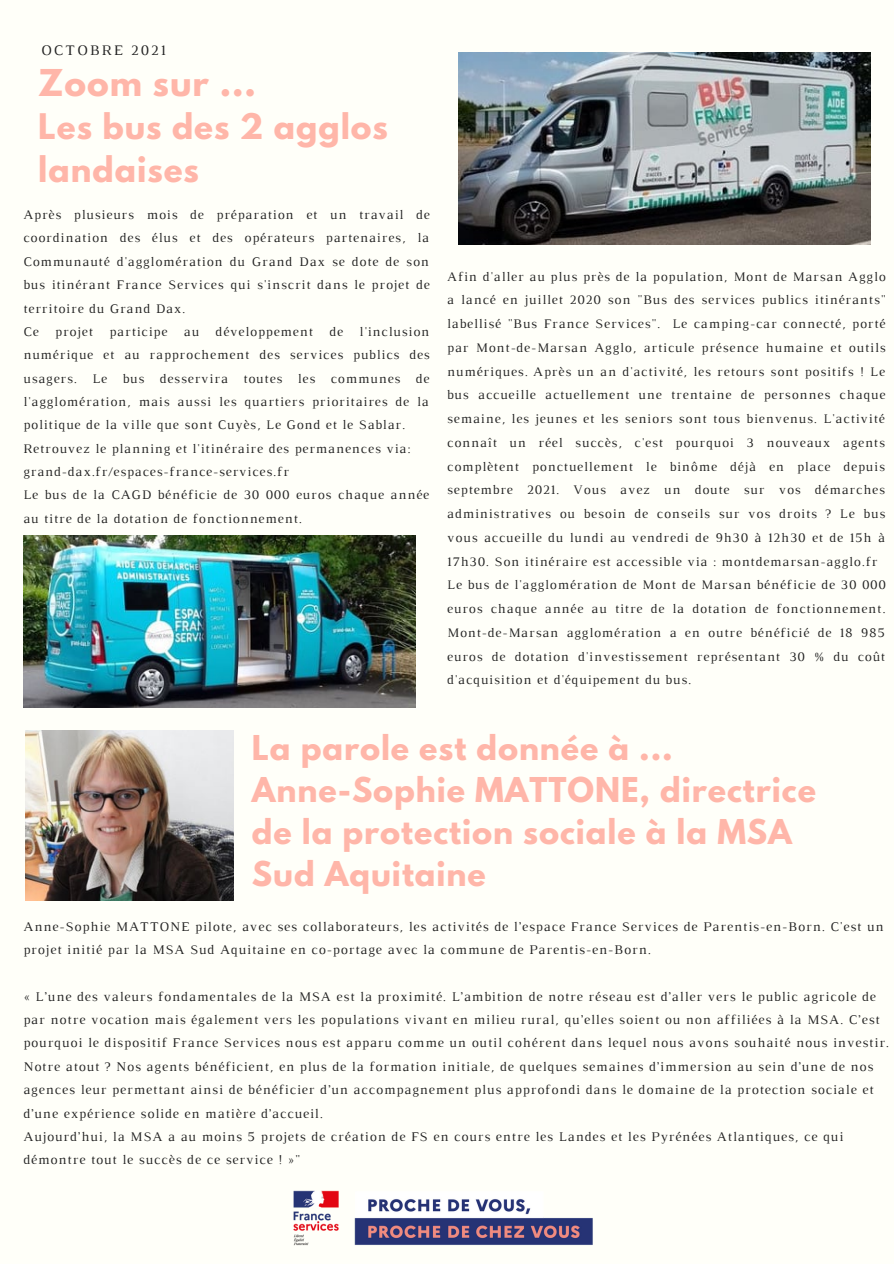
<style>
.page{position:relative;width:894px;height:1264px;background:#fff}
.page>*{position:absolute;margin:0;border:0;box-sizing:border-box;transform-origin:0 0}
.t1{font:700 32.7px "League Spartan";letter-spacing:.03em;color:#ffb6a9}
.t2{font:700 31.2px/42.8px "League Spartan";letter-spacing:.03em;color:#ffb6a9}
.t3{font:700 30.3px/42px "League Spartan";letter-spacing:.03em;color:#ffb6a9}
.t4{font:14.85px "Luthier";letter-spacing:.14em;color:#222}
.t5{font:13.5px/23.4px "Luthier";letter-spacing:.07em;color:#222}
.t6{font:13.35px/23.7px "Luthier";letter-spacing:.07em;color:#222;text-align:justify}
</style>
<div class="page">
<div style="left:0;top:0;width:893px;height:1263px;background:#fffff9"></div>
<img style="left:293px;top:1190px;width:300px;height:56px">
<img style="left:25px;top:730px;width:208px;height:170px">
<img style="left:23px;top:536px;width:392px;height:171px">
<img style="left:459px;top:52px;width:410px;height:193px">
<p class="t4" style="left:41px;top:45px;width:126px">OCTOBRE 2021</p>
<p class="t1" style="left:38px;top:67px;width:219px">Zoom sur ...</p>
<p class="t2" style="left:38px;top:109px;width:351px">Les bus des 2 agglos landaises</p>
<p class="t6" style="left:23px;top:204px;width:407px">Après plusieurs mois de préparation et un travail de coordination des élus et des opérateurs partenaires, la Communauté d'agglomération du Grand Dax se dote de son bus itinérant France Services qui s'inscrit dans le projet de territoire du Grand Dax.</p>
<p class="t6" style="left:23px;top:321px;width:408px">Ce projet participe au développement de l'inclusion numérique et au rapprochement des services publics des usagers. Le bus desservira toutes les communes de l'agglomération, mais aussi les quartiers prioritaires de la politique de la ville que sont Cuyès, Le Gond et le Sablar.</p>
<p class="t6" style="left:23px;top:437px;width:388px">Retrouvez le planning et l'itinéraire des permanences via:</p>
<p class="t6" style="left:23px;top:461px;width:267px">grand-dax.fr/espaces-france-services.fr</p>
<p class="t6" style="left:23px;top:484px;width:407px">Le bus de la CAGD bénéficie de 30 000 euros chaque année au titre de la dotation de fonctionnement.</p>
<p class="t6" style="left:447px;top:265px;width:440px">Afin d'aller au plus près de la population, Mont de Marsan Agglo a lancé en juillet 2020 son "Bus des services publics itinérants" labellisé "Bus France Services". Le camping-car connecté, porté par Mont-de-Marsan Agglo, articule présence humaine et outils numériques. Après un an d'activité, les retours sont positifs ! Le bus accueille actuellement une trentaine de personnes chaque semaine, les jeunes et les seniors sont tous bienvenus. L'activité connaît un réel succès, c'est pourquoi 3 nouveaux agents complètent ponctuellement le binôme déjà en place depuis septembre 2021. Vous avez un doute sur vos démarches administratives ou besoin de conseils sur vos droits ? Le bus vous accueille du lundi au vendredi de 9h30 à 12h30 et de 15h à 17h30. Son itinéraire est accessible via : montdemarsan-agglo.fr</p>
<p class="t6" style="left:447px;top:574px;width:440px">Le bus de l'agglomération de Mont de Marsan bénéficie de 30 000 euros chaque année au titre de la dotation de fonctionnement.<br>Mont-de-Marsan agglomération a en outre bénéficié de 18 985 euros de dotation d'investissement représentant 30 % du coût d'acquisition et d'équipement du bus.</p>
<p class="t3" style="left:252px;top:731px;width:422px">La parole est donnée à ...</p>
<p class="t3" style="left:252px;top:773px;width:565px">Anne-Sophie MATTONE, directrice de la protection sociale à la MSA<br>Sud Aquitaine</p>
<p class="t5" style="left:23px;top:915px;width:861px">Anne-Sophie MATTONE pilote, avec ses collaborateurs, les activités de l’espace France Services de Parentis-en-Born. C'est un projet initié par la MSA Sud Aquitaine en co-portage avec la commune de Parentis-en-Born.</p>
<p class="t5" style="left:23px;top:985px;width:866px">« L’une des valeurs fondamentales de la MSA est la proximité. L’ambition de notre réseau est d’aller vers le public agricole de par notre vocation mais également vers les populations vivant en milieu rural, qu’elles soient ou non affiliées à la MSA. C’est pourquoi le dispositif France Services nous est apparu comme un outil cohérent dans lequel nous avons souhaité nous investir.</p>
<p class="t5" style="left:23px;top:1055px;width:851px;text-align:justify">Notre atout ? Nos agents bénéficient, en plus de la formation initiale, de quelques semaines d’immersion au sein d’une de nos agences leur permettant ainsi de bénéficier d’un accompagnement plus approfondi dans le domaine de la protection sociale et d’une expérience solide en matière d’accueil.</p>
<p class="t5" style="left:23px;top:1125px;width:821px">Aujourd’hui, la MSA a au moins 5 projets de création de FS en cours entre les Landes et les Pyrénées Atlantiques, ce qui démontre tout le succès de ce service ! »"</p>
</div>
